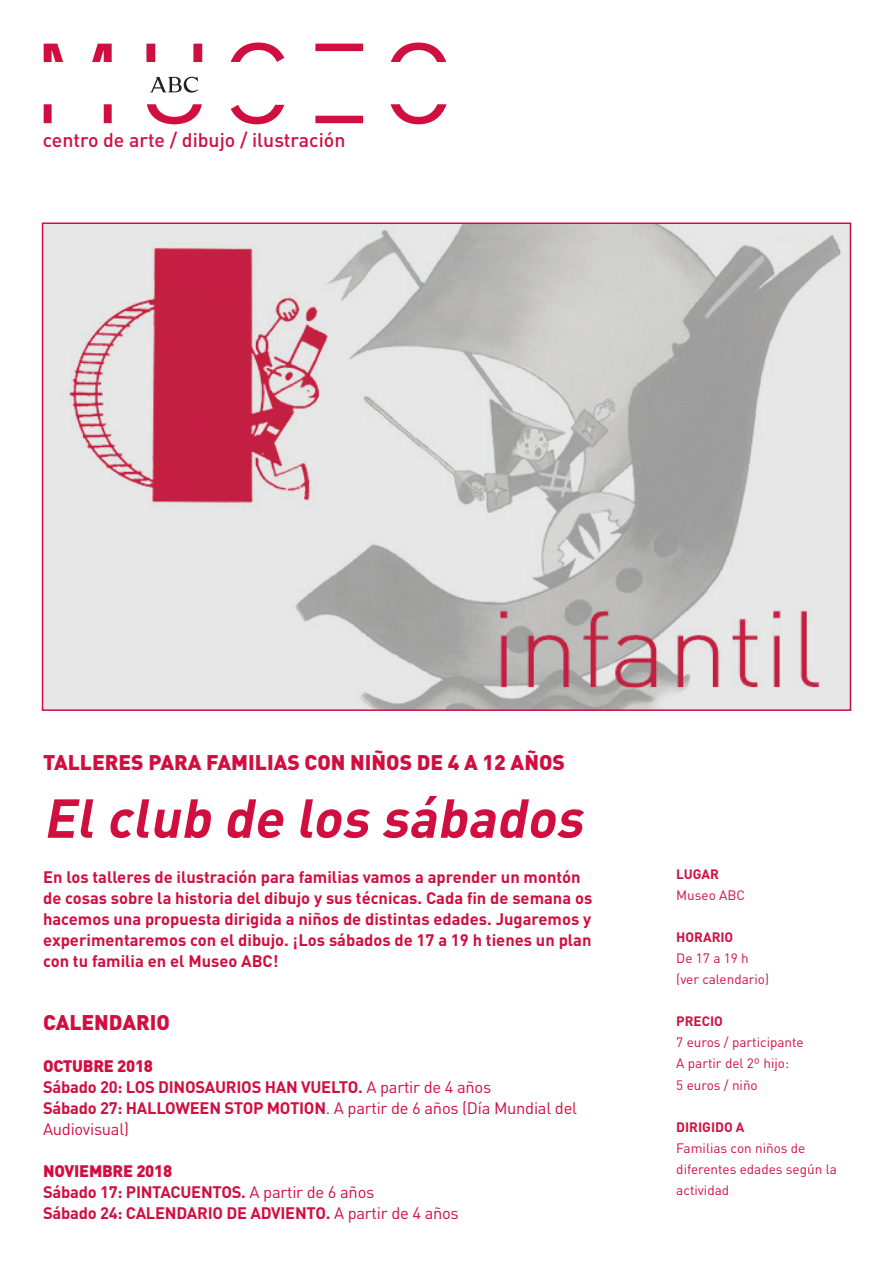
<style>
.page{position:relative;width:893px;height:1263px;background:#fff}
.page>*{position:absolute;margin:0;border:0;box-sizing:border-box;transform-origin:0 0}
.t1{font:italic 700 54px "DIN";color:#d10e40}
.t2{font:900 21px "DIN";color:#d10e40}
.t3{font:500 19.5px "DIN";color:#d10e40}
.t4{font:700 16.5px/21px "DIN";color:#d10e40}
.t5{font:13.5px/21px "DIN";color:#d10e40}
.t6{font:700 13.5px "DIN";color:#d10e40}
.s1{font-weight:900}
.s2{font-weight:400}
</style>
<div class="page">
<img style="left:45px;top:225px;width:803px;height:483px">
<svg style="left:44px;top:42px;width:402px;height:82px"></svg>
<p class="t3" style="left:43px;top:127px;width:304px">centro de arte / dibujo / ilustración</p>
<p class="t2" style="left:43px;top:749px;width:523px">TALLERES PARA FAMILIAS CON NIÑOS DE 4 A 12 AÑOS</p>
<h1 class="t1" style="left:43px;top:783px;width:552px">Elclub de los sábados</h1>
<p class="t4" style="left:43px;top:866px;width:551px">En los talleres de ilustración para familias vamos a aprender un montón de cosas sobre la historia del dibujo y sus técnicas. Cada fin de semana os hacemos una propuesta dirigida a niños de distintas edades. Jugaremos y experimentaremos con el dibujo. ¡Los sábados de 17 a 19 h tienes un plan con tu familia en el Museo ABC!</p>
<p class="t2" style="left:43px;top:1008px;width:128px">CALENDARIO</p>
<p class="t4" style="left:43px;top:1055px;width:535px"><span class="s1">OCTUBRE 2018<br></span>Sábado 20: LOS DINOSAURIOS HAN VUELTO. <span class="s2">A partir de 4 años<br></span>Sábado 27: HALLOWEEN STOP MOTION<span class="s2">. A partir de 6 años (Día Mundial del Audiovisual)</span></p>
<p class="t4" style="left:43px;top:1160px;width:417px"><span class="s1">NOVIEMBRE 2018<br></span>Sábado 17: PINTACUENTOS. <span class="s2">A partir de 6 años<br></span>Sábado 24: CALENDARIO DE ADVIENTO. <span class="s2">A partir de 4 años</span></p>
<p class="t6" style="left:676px;top:866px;width:44px">LUGAR</p>
<p class="t5" style="left:676px;top:885px;width:70px">Museo ABC</p>
<p class="t6" style="left:676px;top:929px;width:59px">HORARIO</p>
<p class="t5" style="left:676px;top:948px;width:94px">De 17 a 19 h (ver calendario)</p>
<p class="t6" style="left:676px;top:1013px;width:48px">PRECIO</p>
<p class="t5" style="left:676px;top:1032px;width:129px">7 euros / participante<br>A partir del 2º hijo:<br>5 euros / niño</p>
<p class="t6" style="left:676px;top:1118px;width:70px">DIRIGIDO A</p>
<p class="t5" style="left:676px;top:1137px;width:162px">Familias con niños de diferentes edades según la actividad</p>
</div>
